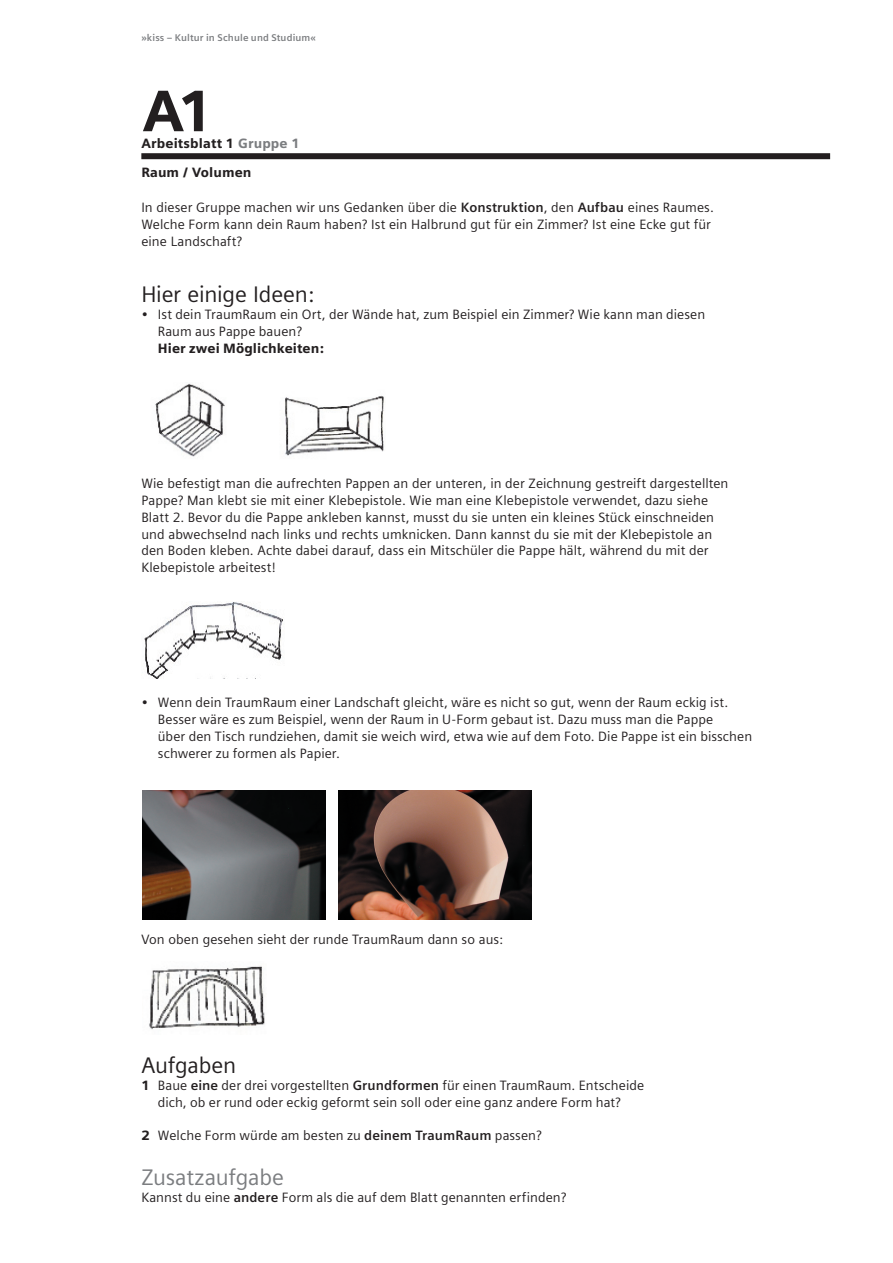
<style>
.page{position:relative;width:893px;height:1263px;background:#fff}
.page>*{position:absolute;margin:0;border:0;box-sizing:border-box;transform-origin:0 0}
.t1{font:900 58.5px "Siemens Sans";color:#231f20}
.t2{font:22.5px "Siemens Sans";letter-spacing:-.01em;color:#231f20}
.t3{font:22.5px "Siemens Sans";letter-spacing:-.01em;color:#7b7d80}
.t4{font:13.5px/16.8px "Siemens Sans";letter-spacing:.005em;color:#231f20}
.t5{font:900 13.5px "Siemens Sans";letter-spacing:.01em;color:#231f20}
.t6{font:700 9.75px "Siemens Sans";letter-spacing:.015em;color:#7b7d80}
.s1{color:#7b7d80}
.s2{font-weight:700}
.s3{font-weight:900}
</style>
<div class="page">
<img style="left:155px;top:383px;width:229px;height:74px">
<img style="left:144px;top:602px;width:139px;height:76px">
<img style="left:142px;top:791px;width:183px;height:129px">
<img style="left:338px;top:791px;width:194px;height:129px">
<img style="left:149px;top:966px;width:116px;height:64px">
<div style="left:141px;top:153px;width:689px;height:6px;background:#231f20"></div>
<p class="t6" style="left:141px;top:34px;width:176px">»kiss – Kultur in Schule und Studium«</p>
<p class="t1" style="left:142px;top:88px;width:74px">A1</p>
<p class="t5" style="left:141px;top:167px;width:112px">Raum / Volumen</p>
<p class="t5" style="left:141px;top:138px;width:160px">Arbeitsblatt 1 <span class="s1">Gruppe 1</span></p>
<p class="t4" style="left:141px;top:200px;width:574px">In dieser Gruppe machen wir uns Gedanken über die <span class="s2">Konstruktion</span>, den <span class="s2">Aufbau</span> eines Raumes.<br>Welche Form kann dein Raum haben? Ist ein Halbrund gut für ein Zimmer? Ist eine Ecke gut für eine Landschaft?</p>
<p class="t2" style="left:141px;top:286px;width:174px">Hier einige Ideen:</p>
<p class="t4" style="left:158px;top:307px;width:549px;text-indent:-16px">• Ist dein TraumRaum ein Ort, der Wände hat, zum Beispiel ein Zimmer? Wie kann man diesen<br>Raum aus Pappe bauen?<br><span class="s3">Hier zwei Möglichkeiten:</span></p>
<p class="t4" style="left:141px;top:476px;width:588px">Wie befestigt man die aufrechten Pappen an der unteren, in der Zeichnung gestreift dargestellten Pappe? Man klebt sie mit einer Klebepistole. Wie man eine Klebepistole verwendet, dazu siehe Blatt 2. Bevor du die Pappe ankleben kannst, musst du sie unten ein kleines Stück einschneiden und abwechselnd nach links und rechts umknicken. Dann kannst du sie mit der Klebepistole an den Boden kleben. Achte dabei darauf, dass ein Mitschüler die Pappe hält, während du mit der Klebepistole arbeitest!</p>
<p class="t4" style="left:158px;top:695px;width:596px;text-indent:-16px">• Wenn dein TraumRaum einer Landschaft gleicht, wäre es nicht so gut, wenn der Raum eckig ist.<br>Besser wäre es zum Beispiel, wenn der Raum in U-Form gebaut ist. Dazu muss man die Pappe<br>über den Tisch rundziehen, damit sie weich wird, etwa wie auf dem Foto. Die Pappe ist ein bisschen schwerer zu formen als Papier.</p>
<p class="t4" style="left:141px;top:932px;width:363px">Von oben gesehen sieht der runde TraumRaum dann so aus:</p>
<p class="t2" style="left:141px;top:1056px;width:96px">Aufgaben</p>
<p class="t4" style="left:141px;top:1078px;width:504px;text-align:center"><span class="s3">1</span> Baue <span class="s2">eine</span> der drei vorgestellten <span class="s2">Grundformen</span> für einen TraumRaum. Entscheide dich, ob er rund oder eckig geformt sein soll oder eine ganz andere Form hat?</p>
<p class="t4" style="left:141px;top:1129px;width:402px"><span class="s3">2</span> Welche Form würde am besten zu <span class="s2">deinem TraumRaum</span> passen?</p>
<p class="t3" style="left:141px;top:1169px;width:144px">Zusatzaufgabe</p>
<p class="t4" style="left:141px;top:1190px;width:426px">Kannst du eine <span class="s2">andere</span> Form als die auf dem Blatt genannten erfinden?</p>
</div>
